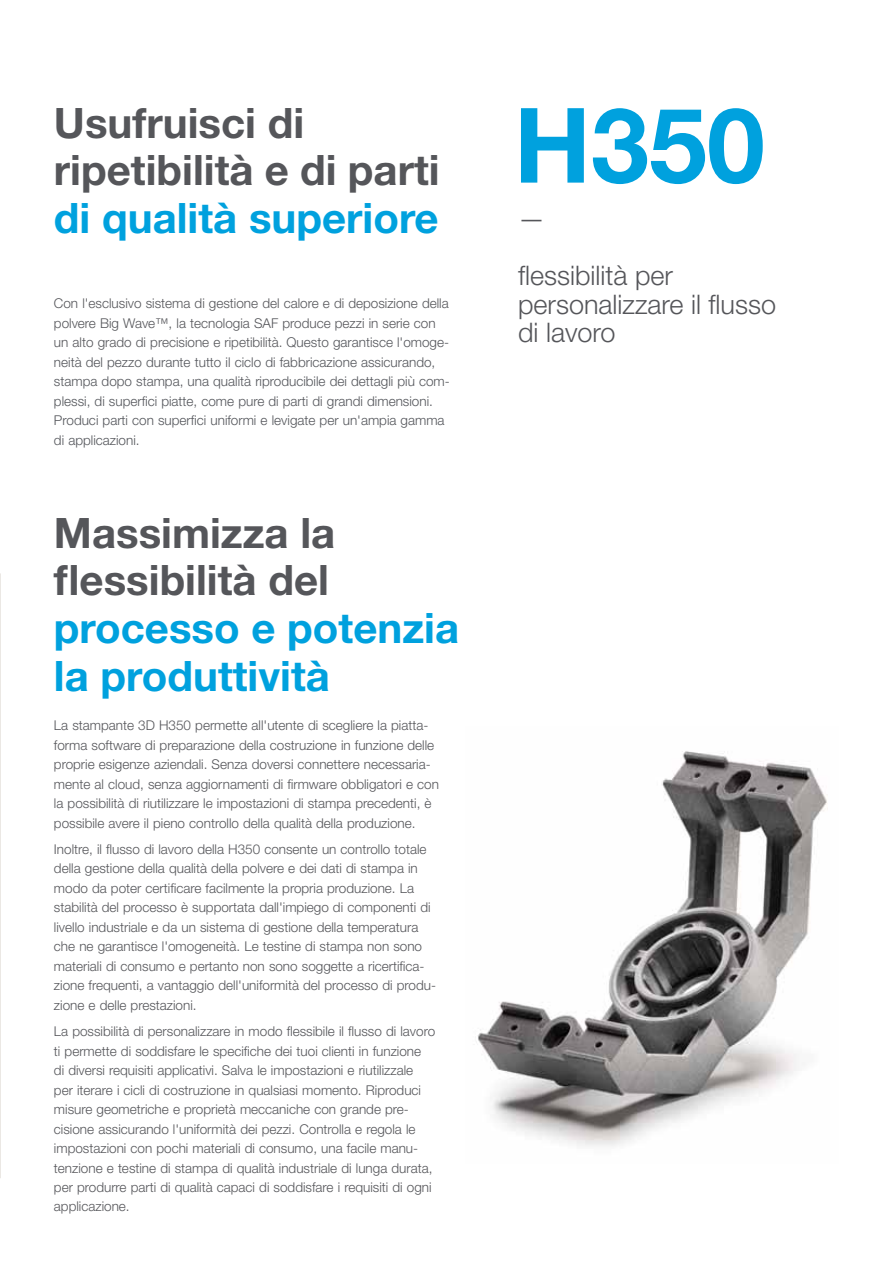
<style>
.page{position:relative;width:893px;height:1263px;background:#fff}
.page>*{position:absolute;margin:0;border:0;box-sizing:border-box;transform-origin:0 0}
.t1{font:700 104.25px "Helvetica Neue LT Std";color:#00a1de}
.t2{font:700 42px/46.5px "Helvetica Neue LT Std";color:#55565a}
.t3{font:700 42px/48px "Helvetica Neue LT Std";color:#00a1de}
.t4{font:300 27px/57px "Helvetica Neue LT Std";color:#55565a}
.t5{font:300 13.5px/19.5px "Helvetica Neue LT Std";color:#55565a}
.t6{font:300 13.5px/19.5px "Helvetica Neue LT Std";color:#54565b}
.s1{color:#55565a}
</style>
<div class="page">
<img style="left:478px;top:751px;width:350px;height:395px">
<img style="left:0;top:573px;width:1px;height:605px">
<h2 class="t2" style="left:54px;top:104px;width:387px">Usufruisci di ripetibilità e di parti</h2>
<h2 class="t3" style="left:54px;top:197px;width:386px">di qualità superiore</h2>
<p class="t6" style="left:54px;top:295px;width:397px"><span class="s1">Con l'esclusivo sistema di gestione del calore e di deposizione della polvere Big Wave™, la tecnologia SAF produce pezzi in serie con un alto grado di precisione e ripetibilità.</span> Questo garantisce l'omoge&shy;neità del pezzo durante tutto il ciclo di fabbricazione assicurando, stampa dopo stampa, una qualità riproducibile dei dettagli più com&shy;plessi, di superfici piatte, come pure di parti di grandi dimensioni.<br>Produci parti con superfici uniformi e levigate per un'ampia gamma di applicazioni.</p>
<h2 class="t2" style="left:54px;top:514px;width:283px">Massimizza la flessibilità del</h2>
<h2 class="t3" style="left:54px;top:608px;width:407px">processo e potenzia la produttività</h2>
<p class="t5" style="left:54px;top:717px;width:386px">La stampante 3D H350 permette all'utente di scegliere la piatta&shy;forma software di preparazione della costruzione in funzione delle proprie esigenze aziendali. Senza doversi connettere necessaria&shy;mente al cloud, senza aggiornamenti di firmware obbligatori e con la possibilità di riutilizzare le impostazioni di stampa precedenti, è possibile avere il pieno controllo della qualità della produzione.</p>
<p class="t5" style="left:54px;top:841px;width:383px">Inoltre, il flusso di lavoro della H350 consente un controllo totale della gestione della qualità della polvere e dei dati di stampa in modo da poter certificare facilmente la propria produzione. La stabilità del processo è supportata dall'impiego di componenti di livello industriale e da un sistema di gestione della temperatura che ne garantisce l'omogeneità. Le testine di stampa non sono materiali di consumo e pertanto non sono soggette a ricertifica&shy;zione frequenti, a vantaggio dell'uniformità del processo di produ&shy;zione e delle prestazioni.</p>
<p class="t5" style="left:54px;top:1023px;width:383px">La possibilità di personalizzare in modo flessibile il flusso di lavoro ti permette di soddisfare le specifiche dei tuoi clienti in funzione<br>di diversi requisiti applicativi. Salva le impostazioni e riutilizzale per iterare i cicli di costruzione in qualsiasi momento. Riproduci misure geometriche e proprietà meccaniche con grande pre&shy;cisione assicurando l'uniformità dei pezzi. Controlla e regola le impostazioni con pochi materiali di consumo, una facile manu&shy;tenzione e testine di stampa di qualità industriale di lunga durata, per produrre parti di qualità capaci di soddisfare i requisiti di ogni applicazione.</p>
<h1 class="t1" style="left:514px;top:108px;width:253px">H350</h1>
<h3 class="t4" style="left:518px;top:193px;width:156px">—<br>flessibilità per</h3>
<h3 class="t4" style="left:518px;top:292px;width:259px;line-height:28.5px">personalizzare il flusso di lavoro</h3>
</div>
